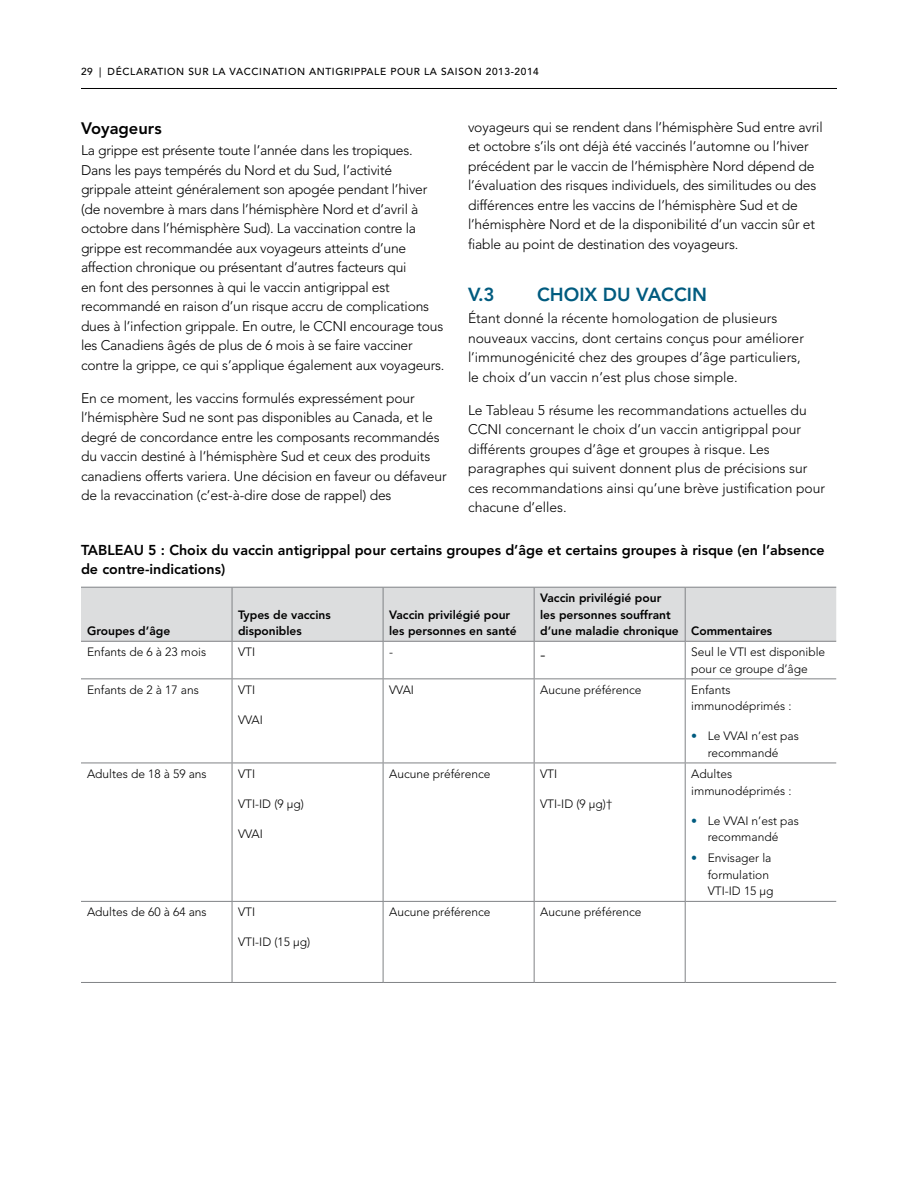
<style>
.page{position:relative;width:918px;height:1188px;background:#fff}
.page>*{position:absolute;margin:0;border:0;box-sizing:border-box;transform-origin:0 0}
.t1{font:800 18.75px "Avenir LT Std";color:#005b7f}
.t2{font:800 16.5px "Avenir LT Std";color:#000}
.t3{font:300 16.5px "Avenir LT Std";color:#000}
.t4{font:800 14.25px/19.5px "Avenir LT Std";color:#000}
.t5{font:300 13.8px/19.5px "Avenir LT Std";letter-spacing:-.01em;color:#000}
.t6{font:300 12px/16.5px "Avenir LT Std";color:#000}
.t7{font:800 12px/16.5px "Avenir LT Std";color:#000}
.t8{font:500 10.2px "Avenir LT Std";letter-spacing:.06em;color:#000}
</style>
<div class="page">
<hr style="left:81px;top:88px;width:756px;height:1px;background:#000">
<div style="left:81px;top:588px;width:755px;height:53px;background:#dcddde"></div>
<hr style="left:383px;top:588px;width:1px;height:53px;background:#808285">
<hr style="left:534px;top:588px;width:1px;height:53px;background:#808285">
<hr style="left:383px;top:642px;width:1px;height:36px;background:#808285">
<hr style="left:534px;top:642px;width:1px;height:36px;background:#808285">
<hr style="left:81px;top:678px;width:151px;height:1px;background:#808285">
<hr style="left:232px;top:678px;width:151px;height:1px;background:#808285">
<hr style="left:383px;top:678px;width:151px;height:1px;background:#808285">
<hr style="left:383px;top:679px;width:1px;height:84px;background:#808285">
<hr style="left:534px;top:678px;width:151px;height:1px;background:#808285">
<hr style="left:534px;top:679px;width:1px;height:84px;background:#808285">
<hr style="left:685px;top:678px;width:151px;height:1px;background:#808285">
<hr style="left:81px;top:763px;width:151px;height:1px;background:#808285">
<hr style="left:232px;top:763px;width:151px;height:1px;background:#808285">
<hr style="left:383px;top:763px;width:151px;height:1px;background:#808285">
<hr style="left:383px;top:763px;width:1px;height:138px;background:#808285">
<hr style="left:534px;top:763px;width:151px;height:1px;background:#808285">
<hr style="left:534px;top:763px;width:1px;height:138px;background:#808285">
<hr style="left:685px;top:763px;width:151px;height:1px;background:#808285">
<hr style="left:81px;top:901px;width:151px;height:1px;background:#808285">
<hr style="left:232px;top:901px;width:151px;height:1px;background:#808285">
<hr style="left:383px;top:901px;width:151px;height:1px;background:#808285">
<hr style="left:383px;top:902px;width:1px;height:80px;background:#808285">
<hr style="left:534px;top:901px;width:151px;height:1px;background:#808285">
<hr style="left:534px;top:902px;width:1px;height:80px;background:#808285">
<hr style="left:685px;top:901px;width:151px;height:1px;background:#808285">
<hr style="left:81px;top:982px;width:151px;height:1px;background:#808285">
<hr style="left:232px;top:982px;width:151px;height:1px;background:#808285">
<hr style="left:383px;top:982px;width:151px;height:1px;background:#808285">
<hr style="left:534px;top:982px;width:151px;height:1px;background:#808285">
<hr style="left:685px;top:982px;width:151px;height:1px;background:#808285">
<hr style="left:232px;top:588px;width:1px;height:53px;background:#808285">
<hr style="left:685px;top:588px;width:1px;height:53px;background:#808285">
<hr style="left:232px;top:642px;width:1px;height:36px;background:#808285">
<hr style="left:685px;top:642px;width:1px;height:36px;background:#808285">
<hr style="left:232px;top:679px;width:1px;height:84px;background:#808285">
<hr style="left:685px;top:679px;width:1px;height:84px;background:#808285">
<hr style="left:232px;top:763px;width:1px;height:138px;background:#808285">
<hr style="left:685px;top:763px;width:1px;height:138px;background:#808285">
<hr style="left:232px;top:902px;width:1px;height:80px;background:#808285">
<hr style="left:685px;top:902px;width:1px;height:80px;background:#808285">
<hr style="left:81px;top:587px;width:151px;height:1px;background:#808285">
<hr style="left:232px;top:587px;width:151px;height:1px;background:#808285">
<hr style="left:383px;top:587px;width:151px;height:1px;background:#808285">
<hr style="left:534px;top:587px;width:151px;height:1px;background:#808285">
<hr style="left:685px;top:587px;width:151px;height:1px;background:#808285">
<hr style="left:81px;top:641px;width:151px;height:1px;background:#808285">
<hr style="left:232px;top:641px;width:151px;height:1px;background:#808285">
<hr style="left:383px;top:641px;width:151px;height:1px;background:#808285">
<hr style="left:534px;top:641px;width:151px;height:1px;background:#808285">
<hr style="left:685px;top:641px;width:151px;height:1px;background:#808285">
<p class="t8" style="left:81px;top:66px;width:459px">29 | DÉCLARATION SUR LA VACCINATION ANTIGRIPPALE POUR LA SAISON 2013-2014</p>
<p class="t5" style="left:468px;top:117px;width:356px">voyageurs qui se rendent dans l’hémisphère Sud entre avril et octobre s’ils ont déjà été vaccinés l’automne ou l’hiver précédent par le vaccin de l’hémisphère Nord dépend de l’évaluation des risques individuels, des similitudes ou des différences entre les vaccins de l’hémisphère Sud et de l’hémisphère Nord et de la disponibilité d’un vaccin sûr et fiable au point de destination des voyageurs.</p>
<h1 class="t1" style="left:468px;top:284px;width:28px">V.3</h1>
<h1 class="t1" style="left:537px;top:284px;width:172px">CHOIX DU VACCIN</h1>
<p class="t5" style="left:468px;top:309px;width:337px">Étant donné la récente homologation de plusieurs nouveaux vaccins, dont certains conçus pour améliorer l’immunogénicité chez des groupes d’âge particuliers, le choix d’un vaccin n’est plus chose simple.</p>
<p class="t5" style="left:468px;top:400px;width:359px">Le Tableau 5 résume les recommandations actuelles du CCNI concernant le choix d’un vaccin antigrippal pour différents groupes d’âge et groupes à risque. Les paragraphes qui suivent donnent plus de précisions sur ces recommandations ainsi qu’une brève justification pour chacune d’elles.</p>
<p class="t4" style="left:81px;top:540px;width:745px">TABLEAU 5 : Choix du vaccin antigrippal pour certains groupes d’âge et certains groupes à risque (en l’absence de contre-indications)</p>
<p class="t2" style="left:81px;top:118px;width:82px">Voyageurs</p>
<p class="t5" style="left:81px;top:141px;width:365px">La grippe est présente toute l’année dans les tropiques.<br>Dans les pays tempérés du Nord et du Sud, l’activité grippale atteint généralement son apogée pendant l’hiver (de novembre à mars dans l’hémisphère Nord et d’avril à octobre dans l’hémisphère Sud). La vaccination contre la grippe est recommandée aux voyageurs atteints d’une affection chronique ou présentant d’autres facteurs qui<br>en font des personnes à qui le vaccin antigrippal est recommandé en raison d’un risque accru de complications dues à l’infection grippale. En outre, le CCNI encourage tous les Canadiens âgés de plus de 6 mois à se faire vacciner contre la grippe, ce qui s’applique également aux voyageurs.</p>
<p class="t5" style="left:81px;top:388px;width:367px">En ce moment, les vaccins formulés expressément pour l’hémisphère Sud ne sont pas disponibles au Canada, et le degré de concordance entre les composants recommandés du vaccin destiné à l’hémisphère Sud et ceux des produits canadiens offerts variera. Une décision en faveur ou défaveur de la revaccination (c’est-à-dire dose de rappel) des</p>
<p class="t7" style="left:87px;top:623px;width:85px">Groupes d’âge</p>
<p class="t7" style="left:238px;top:606px;width:94px">Types de vaccins disponibles</p>
<p class="t7" style="left:389px;top:606px;width:129px">Vaccin privilégié pour les personnes en santé</p>
<p class="t6" style="left:87px;top:644px;width:121px">Enfants de 6 à 23 mois</p>
<p class="t6" style="left:238px;top:644px;width:19px">VTI</p>
<p class="t6" style="left:389px;top:644px;width:5px">-</p>
<p class="t7" style="left:540px;top:590px;width:234px">Vaccin privilégié pour<br>les personnes souffrant<br>d’une maladie chronique Commentaires</p>
<p class="t3" style="left:540px;top:644px;width:7px">-</p>
<p class="t6" style="left:691px;top:644px;width:136px">Seul le VTI est disponible pour ce groupe d’âge</p>
<p class="t6" style="left:87px;top:682px;width:113px">Enfants de 2 à 17 ans</p>
<p class="t6" style="left:238px;top:682px;width:19px">VTI</p>
<p class="t6" style="left:238px;top:712px;width:26px">VVAI</p>
<p class="t6" style="left:87px;top:766px;width:121px">Adultes de 18 à 59 ans</p>
<p class="t6" style="left:238px;top:766px;width:19px">VTI</p>
<p class="t6" style="left:238px;top:796px;width:67px">VTI-ID (9 µg)</p>
<p class="t6" style="left:238px;top:826px;width:26px">VVAI</p>
<p class="t6" style="left:87px;top:904px;width:121px">Adultes de 60 à 64 ans</p>
<p class="t6" style="left:238px;top:904px;width:19px">VTI</p>
<p class="t6" style="left:238px;top:934px;width:74px">VTI-ID (15 µg)</p>
<p class="t6" style="left:389px;top:682px;width:26px">VVAI</p>
<p class="t6" style="left:540px;top:682px;width:103px">Aucune préférence</p>
<p class="t6" style="left:691px;top:682px;width:102px">Enfants immunodéprimés :</p>
<p class="t6" style="left:708px;top:728px;width:93px">Le VVAI n’est pas recommandé</p>
<p class="t6" style="left:389px;top:766px;width:103px">Aucune préférence</p>
<p class="t6" style="left:540px;top:766px;width:19px">VTI</p>
<p class="t6" style="left:540px;top:796px;width:74px">VTI-ID (9 µg)†</p>
<p class="t6" style="left:389px;top:904px;width:103px">Aucune préférence</p>
<p class="t6" style="left:540px;top:904px;width:103px">Aucune préférence</p>
<p class="t6" style="left:691px;top:766px;width:102px">Adultes immunodéprimés :</p>
<p class="t6" style="left:708px;top:812px;width:93px">Le VVAI n’est pas recommandé</p>
<p class="t6" style="left:708px;top:850px;width:67px">Envisager la formulation<br>VTI-ID 15 µg</p>
</div>
